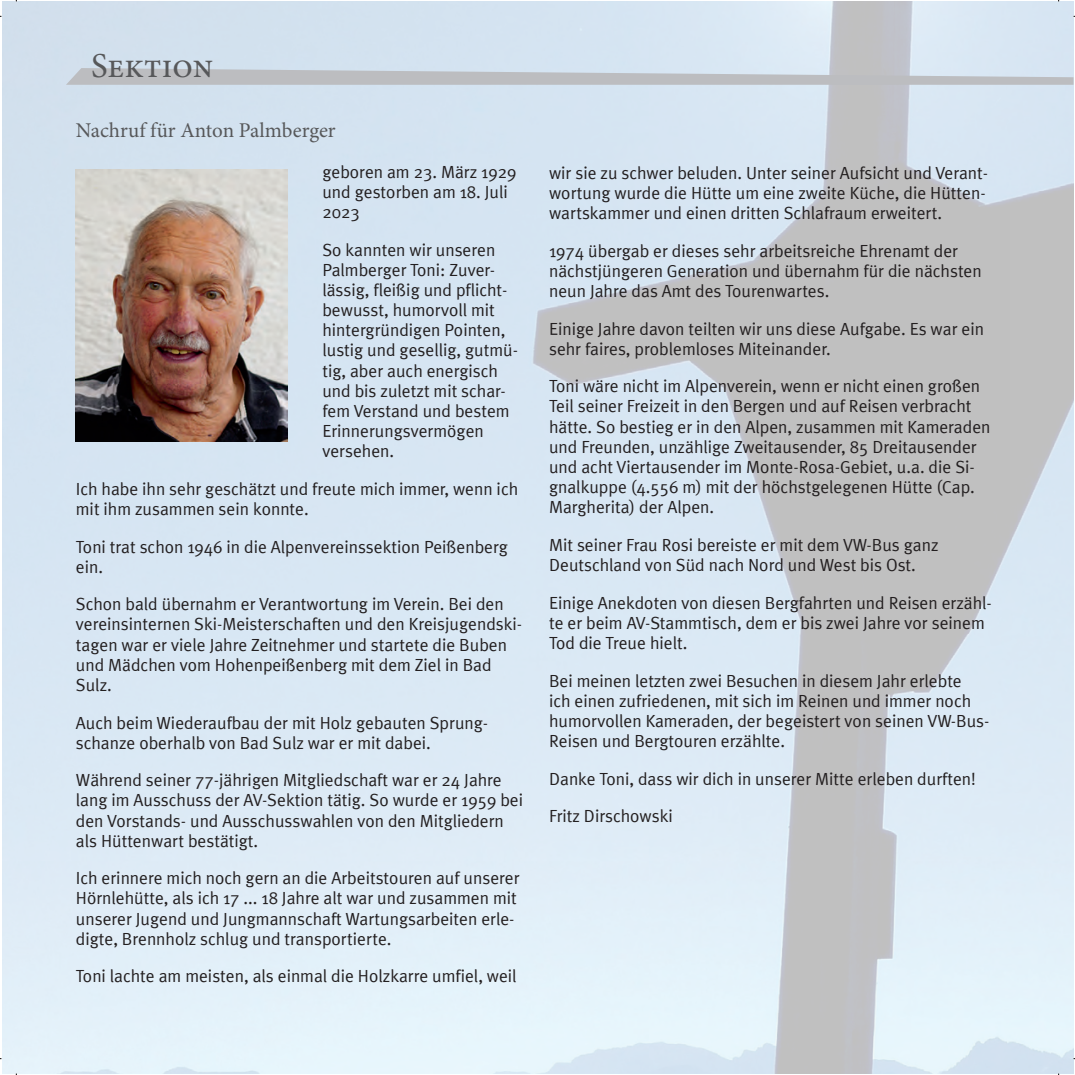
<style>
.page{position:relative;width:1075px;height:1075px;background:#fff}
.page>*{position:absolute;margin:0;border:0;box-sizing:border-box;transform-origin:0 0}
.t1{font:35px "Minion Pro";color:#57585a}
.t2{font:21px "Minion Pro";color:#57585a}
.t3{font:17.5px/20.1px "Meta Plus";color:#231f20}
</style>
<div class="page">
<img style="left:3px;top:1px;width:1070px;height:1072px">
<svg style="left:66px;top:68px;width:1007px;height:17px;background:#c2c7cc"></svg>
<img style="left:76px;top:169px;width:212px;height:272px">
<h1 class="t1" style="left:91px;top:42px;width:123px">Sektion</h1>
<p class="t2" style="left:76px;top:116px;width:261px">Nachruf für Anton Palmberger</p>
<p class="t3" style="left:322px;top:161px;width:195px">geboren am 23. März 1929 und gestorben am 18. Juli<br>2023</p>
<p class="t3" style="left:322px;top:239px;width:197px">So kannten wir unseren<br>Palmberger Toni: Zuver&shy;lässig, fleißig und pflicht&shy;bewusst, humorvoll mit hintergründigen Pointen, lustig und gesellig, gutmü&shy;tig, aber auch energisch und bis zuletzt mit schar&shy;fem Verstand und bestem<br>Erinnerungsvermögen versehen.</p>
<p class="t3" style="left:76px;top:478px;width:444px">Ich habe ihn sehr geschätzt und freute mich immer, wenn ich mit ihm zusammen sein konnte.</p>
<p class="t3" style="left:76px;top:536px;width:433px">Toni trat schon 1946 in die Alpenvereinssektion Peißenberg ein.</p>
<p class="t3" style="left:76px;top:594px;width:448px">Schon bald übernahm er Verantwortung im Verein. Bei den vereinsinternen Ski-Meisterschaften und den Kreisjugendski&shy;tagen war er viele Jahre Zeitnehmer und startete die Buben und Mädchen vom Hohenpeißenberg mit dem Ziel in Bad Sulz.</p>
<p class="t3" style="left:76px;top:712px;width:414px">Auch beim Wiederaufbau der mit Holz gebauten Sprung&shy;schanze oberhalb von Bad Sulz war er mit dabei.</p>
<p class="t3" style="left:76px;top:770px;width:449px">Während seiner 77-jährigen Mitgliedschaft war er 24 Jahre lang im Ausschuss der AV-Sektion tätig. So wurde er 1959 bei den Vorstands- und Ausschusswahlen von den Mitgliedern als Hüttenwart bestätigt.</p>
<p class="t3" style="left:76px;top:868px;width:445px">Ich erinnere mich noch gern an die Arbeitstouren auf unserer Hörnlehütte, als ich 17 ... 18 Jahre alt war und zusammen mit unserer Jugend und Jungmannschaft Wartungsarbeiten erle&shy;digte, Brennholz schlug und transportierte.</p>
<p class="t3" style="left:76px;top:966px;width:442px">Toni lachte am meisten, als einmal die Holzkarre umfiel, weil</p>
<p class="t3" style="left:549px;top:162px;width:440px">wir sie zu schwer beluden. Unter seiner Aufsicht und Verant&shy;wortung wurde die Hütte um eine zweite Küche, die Hütten&shy;wartskammer und einen dritten Schlafraum erweitert.</p>
<p class="t3" style="left:549px;top:240px;width:434px">1974 übergab er dieses sehr arbeitsreiche Ehrenamt der nächstjüngeren Generation und übernahm für die nächsten neun Jahre das Amt des Tourenwartes.</p>
<p class="t3" style="left:549px;top:318px;width:436px">Einige Jahre davon teilten wir uns diese Aufgabe. Es war ein sehr faires, problemloses Miteinander.</p>
<p class="t3" style="left:549px;top:376px;width:443px">Toni wäre nicht im Alpenverein, wenn er nicht einen großen Teil seiner Freizeit in den Bergen und auf Reisen verbracht hätte. So bestieg er in den Alpen, zusammen mit Kameraden und Freunden, unzählige Zweitausender, 85 Dreitausender und acht Viertausender im Monte-Rosa-Gebiet, u.a. die Si&shy;gnalkuppe (4.556 m) mit der höchstgelegenen Hütte (Cap.<br>Margherita) der Alpen.</p>
<p class="t3" style="left:549px;top:534px;width:391px">Mit seiner Frau Rosi bereiste er mit dem VW-Bus ganz<br>Deutschland von Süd nach Nord und West bis Ost.</p>
<p class="t3" style="left:549px;top:592px;width:444px">Einige Anekdoten von diesen Bergfahrten und Reisen erzähl&shy;te er beim AV-Stammtisch, dem er bis zwei Jahre vor seinem<br>Tod die Treue hielt.</p>
<p class="t3" style="left:549px;top:670px;width:442px">Bei meinen letzten zwei Besuchen in diesem Jahr erlebte<br>ich einen zufriedenen, mit sich im Reinen und immer noch humorvollen Kameraden, der begeistert von seinen VW-Bus-Reisen und Bergtouren erzählte.</p>
<p class="t3" style="left:549px;top:759px;width:428px;line-height:37.6px">Danke Toni, dass wir dich in unserer Mitte erleben durften!<br>Fritz Dirschowski</p>
</div>
